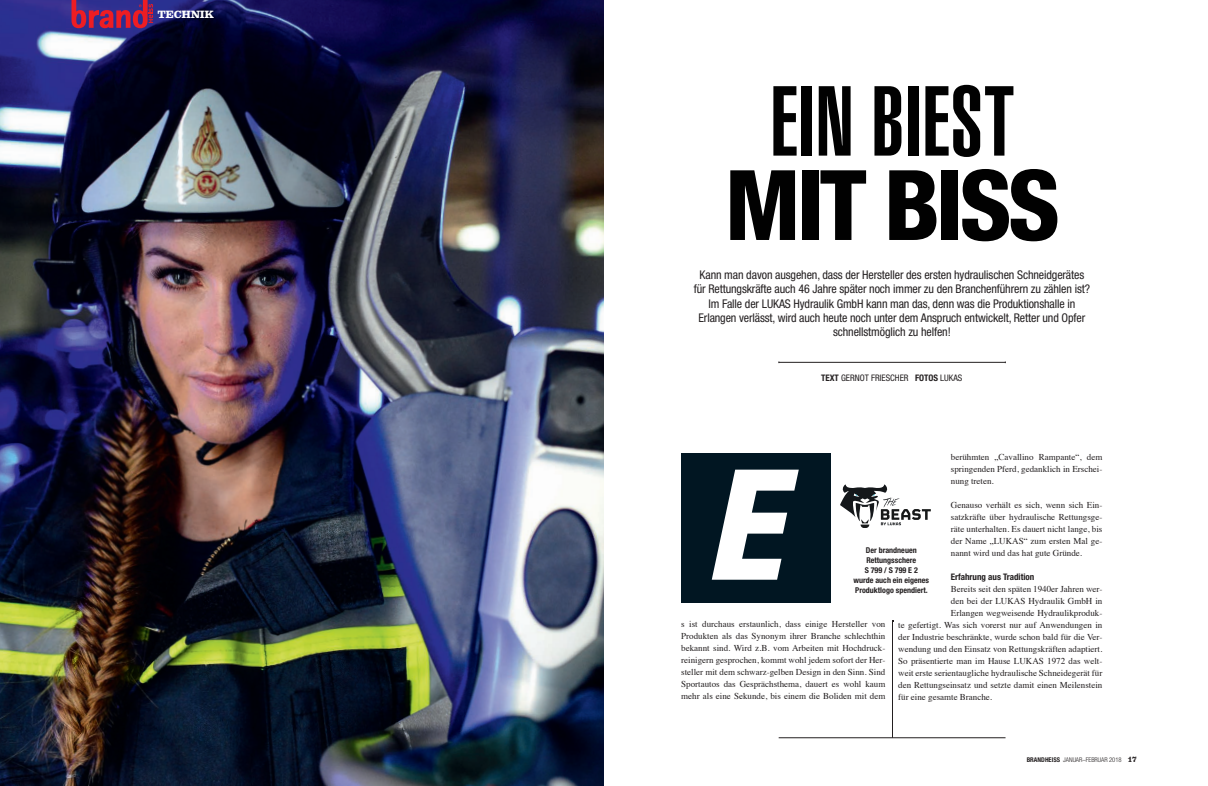
<style>
.page{position:relative;width:1208px;height:786px;background:#fff}
.page>*{position:absolute;margin:0;border:0;box-sizing:border-box;transform-origin:0 0}
.t1{font:italic 800 condensed 154px "Helvetica Neue";color:#fff}
.t2{font:900 extra-condensed 97.4px "Helvetica";letter-spacing:.01em;color:#010101}
.t3{font:800 condensed 97.4px "Helvetica Neue";letter-spacing:-.04em;color:#010101}
.t4{font:condensed 12px/14.4px "Helvetica Neue";letter-spacing:-.01em;color:#231f20;text-align:center}
.t5{font:9px/12px "Times";color:#231f20;text-align:justify}
.t6{font:condensed 9px "Helvetica Neue";color:#231f20}
.t7{font:700 condensed 9px "Helvetica Neue";color:#231f20}
.t8{font:700 9px "Belizio";letter-spacing:-.04em;color:#fff}
.t9{font:700 condensed 8px/10px "Helvetica Neue";color:#231f20;text-align:center}
.t10{font:300 condensed 6.5px "Helvetica Neue";color:#231f20}
.s1{font-weight:700}
.s2{font-family:"Belizio";font-weight:700;font-stretch:normal}
</style>
<div class="page">
<img style="left:0;top:0;width:604px;height:785px">
<div style="left:681px;top:453px;width:150px;height:149px;background:#011622"></div>
<svg style="left:71px;top:0;width:82px;height:28px;background:#822760"></svg>
<hr style="left:892px;top:621px;width:1px;height:116px;background:#231f20">
<hr style="left:779px;top:362px;width:226px;height:1px;background:#231f20">
<hr style="left:778px;top:737px;width:227px;height:1px;background:#231f20">
<svg style="left:840px;top:484px;width:90px;height:43px"></svg>
<p class="t8" style="left:157px;top:8px;width:58px">TECHNIK</p>
<h2 class="t2" style="left:770px;top:65px;width:246px">EIN BIEST</h2>
<h2 class="t3" style="left:725px;top:145px;width:337px">MIT BISS</h2>
<p class="t4" style="left:694px;top:267px;width:398px">Kann man davon ausgehen, dass der Hersteller des ersten hydraulischen Schneidgerätes für Rettungskräfte auch 46 Jahre später noch immer zu den Branchenführern zu zählen ist?<br>Im Falle der LUKAS Hydraulik GmbH kann man das, denn was die Produktionshalle in Erlangen verlässt, wird auch heute noch unter dem Anspruch entwickelt, Retter und Opfer schnellstmöglich zu helfen!</p>
<p class="t6" style="left:821px;top:372px;width:143px"><span class="s1">TEXT</span> GERNOT FRIESCHER <span class="s1">FOTOS</span> LUKAS</p>
<p class="t5" style="left:951px;top:449px;width:153px">berühmten „Cavallino Rampante“, dem springenden Pferd, gedanklich in Erschei&shy;nung treten.</p>
<p class="t5" style="left:951px;top:497px;width:153px">Genauso verhält es sich, wenn sich Ein&shy;satzkräfte über hydraulische Rettungsge&shy;räte unterhalten. Es dauert nicht lange, bis der Name „LUKAS“ zum ersten Mal ge&shy;nannt wird und das hat gute Gründe.</p>
<p class="t7" style="left:951px;top:571px;width:85px">Erfahrung aus Tradition</p>
<p class="t5" style="left:951px;top:581px;width:153px">Bereits seit den späten 1940er Jahren wer-</p>
<p class="t5" style="left:951px;top:593px;width:153px">den bei der LUKAS Hydraulik GmbH in</p>
<p class="t5" style="left:951px;top:605px;width:153px">Erlangen wegweisende Hydraulikproduk-</p>
<p class="t5" style="left:898px;top:617px;width:206px">te gefertigt. Was sich vorerst nur auf Anwendungen in</p>
<p class="t5" style="left:898px;top:629px;width:206px">der Industrie beschränkte, wurde schon bald für die Ver-</p>
<p class="t5" style="left:898px;top:641px;width:206px">wendung und den Einsatz von Rettungskräften adaptiert.</p>
<p class="t5" style="left:898px;top:653px;width:206px">So präsentierte man im Hause LUKAS 1972 das welt-</p>
<p class="t5" style="left:898px;top:665px;width:206px">weit erste serientaugliche hydraulische Schneidegerät für</p>
<p class="t5" style="left:898px;top:677px;width:206px">den Rettungseinsatz und setzte damit einen Meilenstein</p>
<p class="t5" style="left:898px;top:689px;width:95px">für eine gesamte Branche.</p>
<h1 class="t1" style="left:703px;top:429px;width:78px">E</h1>
<p class="t9" style="left:853px;top:544px;width:77px">Der brandneuen<br>Rettungsschere<br>S 799 / S 799 E 2<br>wurde auch ein eigenes</p>
<p class="t9" style="left:855px;top:584px;width:74px">Produktlogo spendiert.</p>
<p class="t5" style="left:681px;top:617px;width:206px">s ist durchaus erstaunlich, dass einige Hersteller von Produkten als das Synonym ihrer Branche schlechthin bekannt sind. Wird z.B. vom Arbeiten mit Hochdruck&shy;reinigern gesprochen, kommt wohl jedem sofort der Her&shy;steller mit dem schwarz-gelben Design in den Sinn. Sind Sportautos das Gesprächsthema, dauert es wohl kaum mehr als eine Sekunde, bis einem die Boliden mit dem</p>
<p class="t10" style="left:1026px;top:755px;width:112px"><span class="s1">BRANDHEISS</span> JANUAR–FEBRUAR 2018 <span class="s2">17</span></p>
</div>
